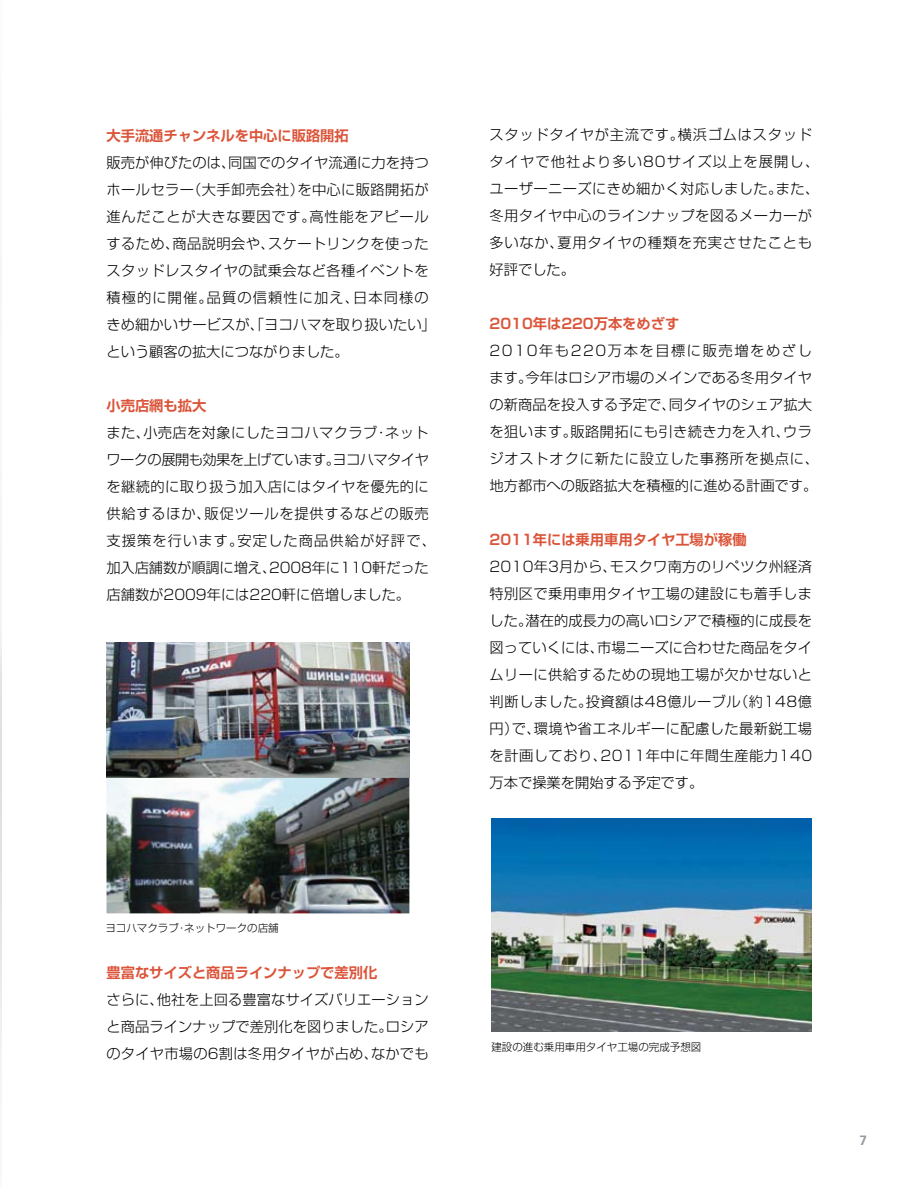
<style>
.page{position:relative;width:918px;height:1188px;background:#fff}
.page>*{position:absolute;margin:0;border:0;box-sizing:border-box;transform-origin:0 0}
.t1{font:300 14.25px/27px "Shin Go Pro";letter-spacing:.03em;color:#000}
.t2{font:300 14.25px/27px "Shin Go Pro";letter-spacing:.005em;color:#000}
.t3{font:300 14.25px/27px "Shin Go Pro";letter-spacing:.055em;color:#000}
.t4{font:700 13.5px "Frutiger";color:#929a9f}
.t5{font:300 10.5px "Shin Go Pro";color:#000}
.s1{font-family:"Shin Go Pro De";font-weight:700;color:#db5439}
</style>
<div class="page">
<img style="left:0;top:126px;width:1px;height:1037px">
<img style="left:491px;top:819px;width:320px;height:212px">
<img style="left:106px;top:642px;width:303px;height:271px">
<p class="t1" style="left:107px;top:121px;width:331px"><span class="s1">大手流通チャンネルを中心に販路開拓<br></span>販売が伸びたのは、同国でのタイヤ流通に力を持つホールセラー（大手卸売会社）を中心に販路開拓が進んだことが大きな要因です。高性能をアピールするため、商品説明会や、スケートリンクを使ったスタッドレスタイヤの試乗会など各種イベントを積極的に開催。品質の信頼性に加え、日本同様のきめ細かいサービスが、「ヨコハマを取り扱いたい」という顧客の拡大につながりました。</p>
<p class="t1" style="left:107px;top:391px;width:331px"><span class="s1">小売店網も拡大<br></span>また、小売店を対象にしたヨコハマクラブ・ネットワークの展開も効果を上げています。ヨコハマタイヤを継続的に取り扱う加入店にはタイヤを優先的に供給するほか、販促ツールを提供するなどの販売支援策を行います。安定した商品供給が好評で、加入店舗数が順調に増え、2008年に110軒だった店舗数が2009年には220軒に倍増しました。</p>
<p class="t5" style="left:105px;top:920px;width:175px">ヨコハマクラブ・ネットワークの店舗</p>
<p class="t2" style="left:107px;top:958px;width:324px"><span class="s1">豊富なサイズと商品ラインナップで差別化<br></span>さらに、他社を上回る豊富なサイズバリエーションと商品ラインナップで差別化を図りました。ロシアのタイヤ市場の6割は冬用タイヤが占め、なかでも</p>
<p class="t3" style="left:490px;top:120px;width:331px">スタッドタイヤが主流です。横浜ゴムはスタッドタイヤで他社より多い80サイズ以上を展開し、ユーザーニーズにきめ細かく対応しました。また、冬用タイヤ中心のラインナップを図るメーカーが多いなか、夏用タイヤの種類を充実させたことも好評でした。</p>
<p class="t2" style="left:490px;top:309px;width:331px"><span class="s1">2010年は220万本をめざす<br></span>2010年も220万本を目標に販売増をめざします。今年はロシア市場のメインである冬用タイヤの新商品を投入する予定で、同タイヤのシェア拡大を狙います。販路開拓にも引き続き力を入れ、ウラジオストオクに新たに設立した事務所を拠点に、地方都市への販路拡大を積極的に進める計画です。</p>
<p class="t1" style="left:490px;top:525px;width:324px"><span class="s1">2011年には乗用車用タイヤ工場が稼働<br></span>2010年3月から、モスクワ南方のリペツク州経済特別区で乗用車用タイヤ工場の建設にも着手しました。潜在的成長力の高いロシアで積極的に成長を図っていくには、市場ニーズに合わせた商品をタイムリーに供給するための現地工場が欠かせないと判断しました。投資額は48億ルーブル（約148億円）で、環境や省エネルギーに配慮した最新鋭工場を計画しており、2011年中に年間生産能力140万本で操業を開始する予定です。</p>
<p class="t5" style="left:491px;top:1039px;width:211px">建設の進む乗用車用タイヤ工場の完成予想図</p>
<p class="t4" style="left:860px;top:1132px;width:9px">7</p>
</div>
